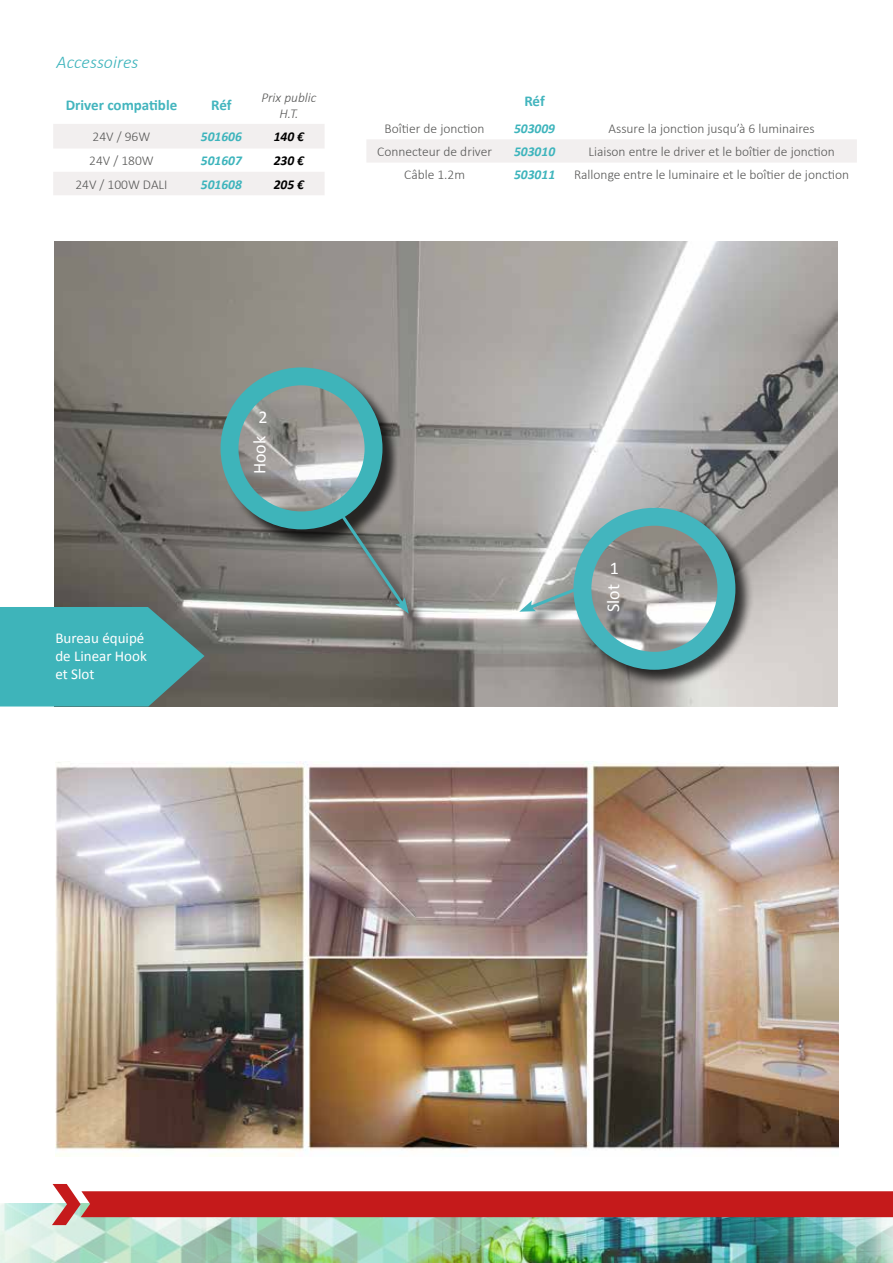
<style>
.page{position:relative;width:893px;height:1263px;background:#fff}
.page>*{position:absolute;margin:0;border:0;box-sizing:border-box;transform-origin:0 0}
.t1{font:italic 300 18px "Calibri";color:#3db4bc}
.t2{font:18px "Calibri";color:#fff}
.t3{font:15px/18px "Calibri";color:#fff}
.t4{font:700 15px "Calibri";color:#43b5be}
.t5{font:300 13.5px "Calibri";color:#575756}
.t6{font:italic 700 13.5px "Calibri";color:#3db4bc}
.t7{font:italic 300 13.5px/16.2px "Calibri";color:#575756;text-align:center}
.t8{font:italic 700 13.5px "Calibri";color:#000}
</style>
<div class="page">
<img style="left:610px;top:1225px;width:22px;height:38px">
<img style="left:632px;top:1225px;width:261px;height:38px">
<img style="left:0;top:1204px;width:610px;height:59px">
<svg style="left:52px;top:1184px;width:841px;height:41px"></svg>
<img style="left:54px;top:241px;width:784px;height:465px">
<svg style="left:0;top:607px;width:205px;height:99px;background:#43a9ae"></svg>
<svg style="left:53px;top:124px;width:271px;height:71px"></svg>
<div style="left:367px;top:139px;width:490px;height:23px;background:#f2efef"></div>
<img style="left:55px;top:761px;width:784px;height:395px">
<div style="left:223px;top:370px;width:204px;height:261px;background:#000;opacity:.75"></div>
<svg style="left:338px;top:511px;width:71px;height:103px;background:#7f827f"></svg>
<div style="left:221px;top:367px;width:161px;height:162px;background:#3eb4ba;border-radius:50%"></div>
<img style="left:238px;top:385px;width:127px;height:126px;border-radius:63px">
<div style="left:521px;top:588px;width:74px;height:42px;background:#000;opacity:.75"></div>
<svg style="left:519px;top:585px;width:54px;height:27px"></svg>
<div style="left:573px;top:508px;width:180px;height:180px;background:#000;opacity:.75"></div>
<div style="left:573px;top:508px;width:162px;height:162px;background:#43b5be;border-radius:50%"></div>
<img style="left:591px;top:526px;width:126px;height:126px;border-radius:63px">
<h1 class="t1" style="left:57px;top:50px;width:83px">Accessoires</h1>
<p class="t4" style="left:66px;top:96px;width:113px">Driver compatible</p>
<p class="t4" style="left:211px;top:96px;width:22px">Réf</p>
<p class="t7" style="left:261px;top:89px;width:57px">Prix public<br>H.T.</p>
<p class="t5" style="left:93px;top:128px;width:59px">24V / 96W</p>
<p class="t6" style="left:201px;top:128px;width:43px">501606</p>
<p class="t8" style="left:274px;top:128px;width:32px">140 €</p>
<p class="t5" style="left:89px;top:152px;width:66px">24V / 180W</p>
<p class="t6" style="left:201px;top:152px;width:43px">501607</p>
<p class="t8" style="left:274px;top:152px;width:32px">230 €</p>
<p class="t5" style="left:75px;top:176px;width:94px">24V / 100W DALI</p>
<p class="t6" style="left:201px;top:176px;width:43px">501608</p>
<p class="t8" style="left:274px;top:176px;width:32px">205 €</p>
<p class="t4" style="left:524px;top:92px;width:22px">Réf</p>
<p class="t5" style="left:385px;top:120px;width:101px">Boîtier de jonction</p>
<p class="t6" style="left:514px;top:120px;width:43px">503009</p>
<p class="t5" style="left:608px;top:120px;width:208px">Assure la jonction jusqu’à 6 luminaires</p>
<p class="t5" style="left:377px;top:143px;width:116px">Connecteur de driver</p>
<p class="t6" style="left:514px;top:143px;width:43px">503010</p>
<p class="t5" style="left:588px;top:143px;width:248px">Liaison entre le driver et le boîtier de jonction</p>
<p class="t5" style="left:404px;top:166px;width:62px">Câble 1.2m</p>
<p class="t6" style="left:514px;top:166px;width:43px">503011</p>
<p class="t5" style="left:574px;top:166px;width:277px">Rallonge entre le luminaire et le boîtier de jonction</p>
<p class="t3" style="left:55px;top:629px;width:93px">Bureau équipé de Linear Hook et Slot</p>
<h1 class="t2" style="left:258px;top:406px;width:11px">2</h1>
<h1 class="t2" style="left:248px;top:474px;width:40px;rotate:-90deg">Hook</h1>
<h1 class="t2" style="left:610px;top:557px;width:11px">1</h1>
<h1 class="t2" style="left:602px;top:612px;width:29px;rotate:-90deg">Slot</h1>
</div>
